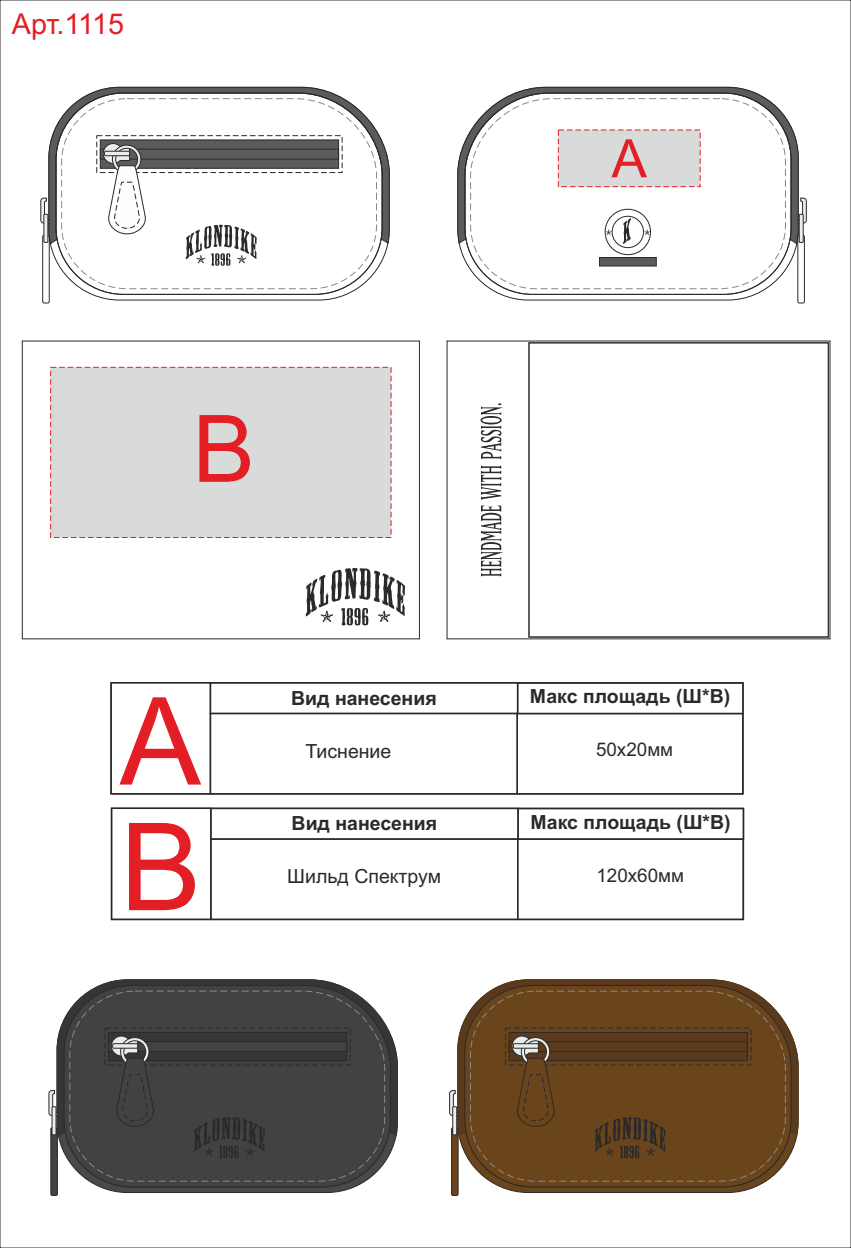
<style>
.page{position:relative;width:851px;height:1248px;background:#fff}
.page>*{position:absolute;margin:0;border:0;box-sizing:border-box;transform-origin:0 0}
.t1{font:121.7px/125.5px "Arial";color:#e31e24}
.t2{font:93.2px "Arial";color:#e31e24}
.t3{font:52.9px "Arial";color:#e31e24}
.t4{font:28.7px "Arial";letter-spacing:-.02em;color:#e31e24}
.t5{font:700 19.5px "Arial";color:#2b2a29}
.t6{font:19.5px "Arial";color:#2b2a29}
.t7{font:18.8px "Arial";color:#2b2a29}
</style>
<div class="page">
<svg style="left:50px;top:245px;width:338px;height:55px"></svg>
<svg style="left:58px;top:1137px;width:339px;height:55px"></svg>
<svg style="left:458px;top:1137px;width:339px;height:55px"></svg>
<svg style="left:459px;top:245px;width:338px;height:55px"></svg>
<svg style="left:48px;top:87px;width:342px;height:158px;fill:#5b5b5b"></svg>
<svg style="left:56px;top:979px;width:342px;height:158px;fill:#353635"></svg>
<svg style="left:457px;top:979px;width:341px;height:158px;fill:#5b391c"></svg>
<svg style="left:457px;top:87px;width:341px;height:158px;fill:#5b5b5b"></svg>
<svg style="left:55px;top:92px;width:327px;height:203px"></svg>
<svg style="left:64px;top:984px;width:327px;height:203px;fill:#434242"></svg>
<svg style="left:464px;top:984px;width:327px;height:203px;fill:#6a451c"></svg>
<svg style="left:464px;top:92px;width:327px;height:203px"></svg>
<svg style="left:61px;top:98px;width:316px;height:191px"></svg>
<svg style="left:69px;top:990px;width:316px;height:191px;background:#494848"></svg>
<svg style="left:469px;top:990px;width:317px;height:191px;background:#6e4c25"></svg>
<svg style="left:470px;top:98px;width:316px;height:191px"></svg>
<div style="left:96px;top:135px;width:246px;height:38px;border:1px dashed #2b2a29"></div>
<div style="left:105px;top:1027px;width:245px;height:38px;border:1px dashed #2b2a29"></div>
<div style="left:505px;top:1027px;width:246px;height:38px;border:1px dashed #2b2a29"></div>
<svg style="left:40px;top:197px;width:10px;height:27px"></svg>
<svg style="left:48px;top:1089px;width:10px;height:26px"></svg>
<svg style="left:449px;top:1089px;width:9px;height:26px"></svg>
<svg style="left:797px;top:197px;width:9px;height:27px"></svg>
<svg style="left:100px;top:139px;width:239px;height:127px"></svg>
<svg style="left:108px;top:1031px;width:239px;height:127px;background:#414040"></svg>
<svg style="left:306px;top:568px;width:99px;height:57px"></svg>
<svg style="left:508px;top:1031px;width:239px;height:127px;background:#63421f"></svg>
<svg style="left:606px;top:229px;width:5px;height:6px"></svg>
<svg style="left:644px;top:229px;width:4px;height:6px"></svg>
<svg style="left:623px;top:218px;width:8px;height:26px"></svg>
<div style="left:42px;top:235px;width:8px;height:68px;border:1px solid #2b2a29"></div>
<div style="left:51px;top:1127px;width:7px;height:68px;background:#434242;border:1px solid #2b2a29"></div>
<div style="left:451px;top:1127px;width:7px;height:68px;background:#6a451c;border:1px solid #2b2a29"></div>
<div style="left:797px;top:235px;width:7px;height:68px;border:1px solid #2b2a29"></div>
<svg style="left:44px;top:214px;width:4px;height:29px"></svg>
<svg style="left:52px;top:1106px;width:4px;height:28px"></svg>
<svg style="left:452px;top:1106px;width:5px;height:28px"></svg>
<svg style="left:798px;top:214px;width:5px;height:29px"></svg>
<svg style="left:599px;top:257px;width:57px;height:9px"></svg>
<div style="left:604px;top:209px;width:46px;height:46px;border:1px solid #2b2a29;border-radius:50%"></div>
<div style="left:611px;top:216px;width:32px;height:32px;border:1px solid #2b2a29;border-radius:50%"></div>
<div style="left:210px;top:682px;width:308px;height:32px;border:1px solid #2b2a29"></div>
<div style="left:210px;top:807px;width:308px;height:32px;border:1px solid #2b2a29"></div>
<div style="left:210px;top:712px;width:308px;height:82px;border:1px solid #2b2a29"></div>
<div style="left:210px;top:838px;width:308px;height:82px;border:1px solid #2b2a29"></div>
<div style="left:517px;top:682px;width:226px;height:32px;border:1px solid #2b2a29"></div>
<div style="left:517px;top:807px;width:227px;height:32px;border:1px solid #2b2a29"></div>
<div style="left:516px;top:712px;width:227px;height:82px;border:1px solid #2b2a29"></div>
<div style="left:517px;top:838px;width:226px;height:82px;border:1px solid #2b2a29"></div>
<div style="left:110px;top:682px;width:101px;height:112px;border:1px solid #2b2a29"></div>
<div style="left:111px;top:807px;width:100px;height:113px;border:1px solid #2b2a29"></div>
<svg style="left:446px;top:340px;width:384px;height:299px"></svg>
<div style="left:528px;top:342px;width:300px;height:295px;border:1px solid #2b2a29"></div>
<div style="left:50px;top:367px;width:341px;height:171px;background:#d9dada"></div>
<div style="left:557px;top:129px;width:143px;height:58px;background:#d9dada"></div>
<svg style="left:480px;top:403px;width:23px;height:173px"></svg>
<h3 class="t4" style="left:12px;top:14px;width:113px">Арт.1115</h3>
<h3 class="t3" style="left:611px;top:139px;width:37px">А</h3>
<h2 class="t2" style="left:193px;top:414px;width:64px">В</h2>
<h1 class="t1" style="left:120px;top:690px;width:83px">А<br>В</h1>
<p class="t5" style="left:291px;top:690px;width:147px">Вид нанесения</p>
<p class="t6" style="left:305px;top:743px;width:87px">Тиснение</p>
<p class="t5" style="left:291px;top:815px;width:147px">Вид нанесения</p>
<p class="t6" style="left:287px;top:869px;width:155px">Шильд Спектрум</p>
<p class="t5" style="left:530px;top:689px;width:202px">Макс площадь (Ш*В)</p>
<p class="t7" style="left:596px;top:742px;width:79px">50х20мм</p>
<p class="t5" style="left:530px;top:814px;width:202px">Макс площадь (Ш*В)</p>
<p class="t7" style="left:596px;top:867px;width:89px">120х60мм</p>
</div>
